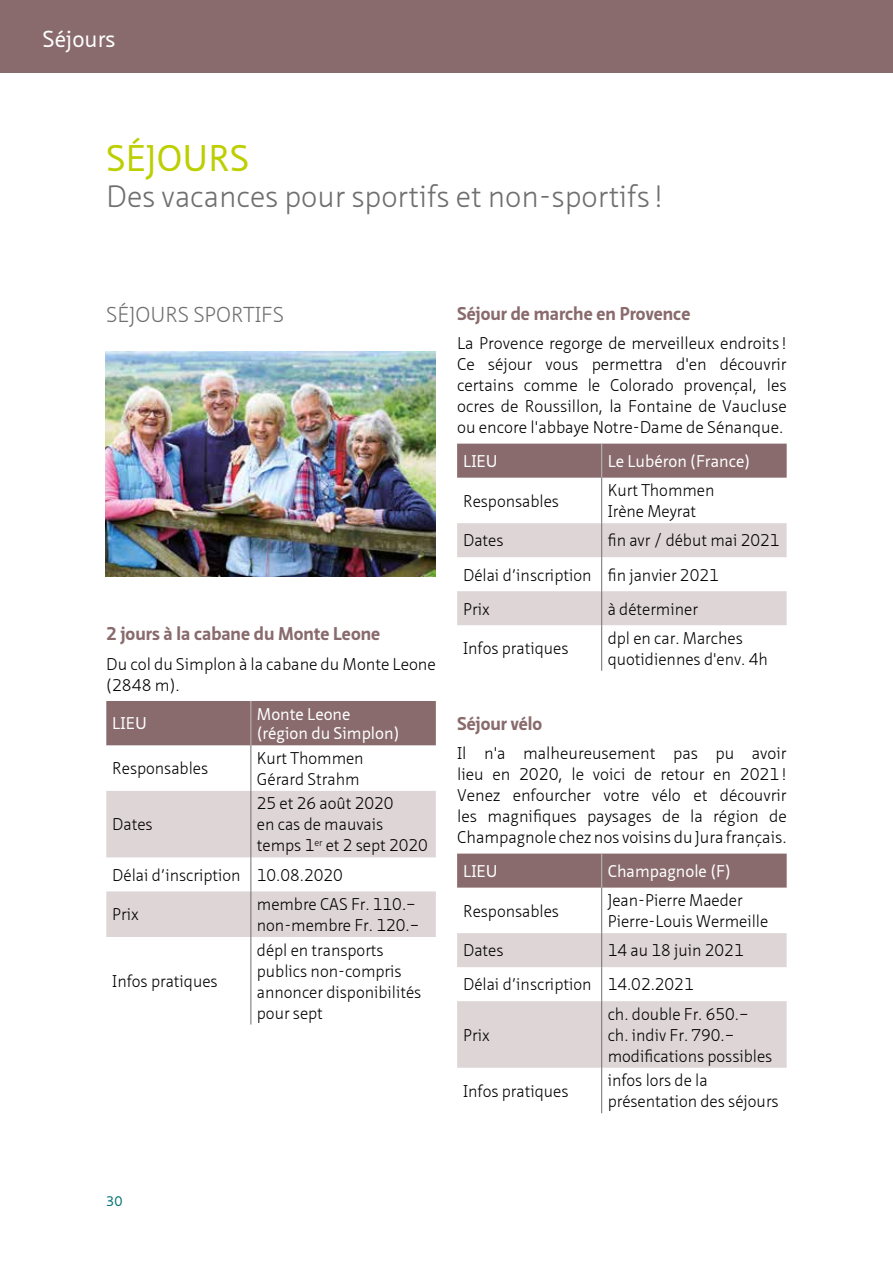
<style>
.page{position:relative;width:893px;height:1263px;background:#fff}
.page>*{position:absolute;margin:0;border:0;box-sizing:border-box;transform-origin:0 0}
.t1{font:36px "Neue Sans Pro";letter-spacing:.005em;color:#bccf00}
.t2{font:300 30px "Neue Sans Pro";color:#706f6f}
.t3{font:22.5px "Neue Sans Pro";letter-spacing:.005em;color:#fff}
.t4{font:300 21px "Neue Sans Pro";color:#706f6f}
.t5{font:700 18px "Neue Sans Pro";color:#896b6d}
.t6{font:300 16.5px/21px "Neue Sans Pro";color:#000}
.t7{font:16.5px/19.8px "Neue Sans Pro";color:#fff}
.t8{font:13.5px "Neue Sans Pro";color:#007270}
</style>
<div class="page">
<div style="left:0;top:0;width:893px;height:72px;background:#896b6d"></div>
<div style="left:106px;top:701px;width:330px;height:44px;background:#896b6d"></div>
<svg style="left:106px;top:791px;width:330px;height:146px;fill:#ded5d6"></svg>
<hr style="left:251px;top:701px;width:1px;height:44px;background:#bcbcbc">
<hr style="left:251px;top:745px;width:1px;height:46px;background:#706f6f">
<hr style="left:251px;top:791px;width:1px;height:66px;background:#706f6f">
<hr style="left:251px;top:857px;width:1px;height:34px;background:#706f6f">
<hr style="left:251px;top:891px;width:1px;height:46px;background:#706f6f">
<hr style="left:251px;top:937px;width:1px;height:87px;background:#706f6f">
<div style="left:457px;top:444px;width:330px;height:34px;background:#896b6d"></div>
<svg style="left:457px;top:523px;width:330px;height:102px"></svg>
<hr style="left:601px;top:444px;width:1px;height:34px;background:#bcbcbc">
<hr style="left:601px;top:478px;width:1px;height:45px;background:#706f6f">
<hr style="left:601px;top:523px;width:1px;height:34px;background:#706f6f">
<hr style="left:601px;top:557px;width:1px;height:34px;background:#706f6f">
<hr style="left:601px;top:591px;width:1px;height:34px;background:#706f6f">
<hr style="left:601px;top:625px;width:1px;height:46px;background:#706f6f">
<div style="left:457px;top:853px;width:330px;height:34px;background:#896b6d"></div>
<svg style="left:457px;top:933px;width:330px;height:135px"></svg>
<hr style="left:601px;top:853px;width:1px;height:34px;background:#bcbcbc">
<hr style="left:601px;top:887px;width:1px;height:46px;background:#706f6f">
<hr style="left:601px;top:933px;width:1px;height:34px;background:#706f6f">
<hr style="left:601px;top:967px;width:1px;height:34px;background:#706f6f">
<hr style="left:601px;top:1001px;width:1px;height:67px;background:#706f6f">
<hr style="left:601px;top:1068px;width:1px;height:45px;background:#706f6f">
<img style="left:106px;top:351px;width:329px;height:225px">
<h3 class="t3" style="left:43px;top:24px;width:75px">Séjours</h3>
<h1 class="t1" style="left:106px;top:135px;width:144px">SÉJOURS</h1>
<h2 class="t2" style="left:106px;top:177px;width:558px">Des vacances pour sportifs et non-sportifs !</h2>
<p class="t4" style="left:106px;top:301px;width:179px">SÉJOURS SPORTIFS</p>
<p class="t5" style="left:106px;top:622px;width:275px">2 jours à la cabane du Monte Leone</p>
<p class="t6" style="left:106px;top:653px;width:331px">Du col du Simplon à la cabane du Monte Leone (2848 m).</p>
<p class="t7" style="left:112px;top:713px;width:36px">LIEU</p>
<p class="t7" style="left:257px;top:703px;width:144px">Monte Leone (région du Simplon)</p>
<p class="t6" style="left:112px;top:758px;width:97px">Responsables</p>
<p class="t6" style="left:257px;top:747px;width:108px">Kurt Thommen<br>Gérard Strahm</p>
<p class="t6" style="left:112px;top:814px;width:42px">Dates</p>
<p class="t6" style="left:257px;top:793px;width:173px">25 et 26 août 2020<br>en cas de mauvais temps 1<sup>er</sup> et 2 sept 2020</p>
<p class="t6" style="left:112px;top:864px;width:232px">Délai d’inscription 10.08.2020</p>
<p class="t6" style="left:112px;top:904px;width:28px">Prix</p>
<p class="t6" style="left:257px;top:893px;width:164px">membre CAS Fr. 110.– non-membre Fr. 120.–</p>
<p class="t6" style="left:112px;top:970px;width:107px">Infos pratiques</p>
<p class="t6" style="left:257px;top:939px;width:166px">dépl en transports publics non-compris annoncer disponibilités pour sept</p>
<p class="t5" style="left:457px;top:302px;width:235px">Séjour de marche en Provence</p>
<p class="t6" style="left:457px;top:333px;width:331px;text-align:justify">La Provence regorge de merveilleux endroits !<br>Ce séjour vous permettra d'en découvrir certains comme le Colorado provençal, les ocres de Roussillon, la Fontaine de Vaucluse ou encore l'abbaye Notre-Dame de Sénanque.</p>
<p class="t7" style="left:463px;top:451px;width:36px">LIEU</p>
<p class="t7" style="left:608px;top:451px;width:144px">Le Lubéron (France)</p>
<p class="t6" style="left:463px;top:490px;width:97px">Responsables</p>
<p class="t6" style="left:608px;top:480px;width:108px">Kurt Thommen<br>Irène Meyrat</p>
<p class="t6" style="left:463px;top:530px;width:42px">Dates</p>
<p class="t6" style="left:463px;top:523px;width:318px;line-height:34px;text-indent:145px">fin avr / début mai 2021<br>Délai d’inscription fin janvier 2021<br>Prix</p>
<p class="t6" style="left:608px;top:598px;width:92px">à déterminer</p>
<p class="t6" style="left:463px;top:638px;width:107px">Infos pratiques</p>
<p class="t6" style="left:608px;top:627px;width:162px">dpl en car. Marches quotidiennes d'env. 4h</p>
<p class="t5" style="left:457px;top:712px;width:87px">Séjour vélo</p>
<p class="t6" style="left:457px;top:743px;width:331px;text-align:justify">Il n'a malheureusement pas pu avoir lieu en 2020, le voici de retour en 2021!<br>Venez enfourcher votre vélo et découvrir les magnifiques paysages de la région de Champagnole chez nos voisins du Jura français.</p>
<p class="t7" style="left:463px;top:861px;width:36px">LIEU</p>
<p class="t7" style="left:608px;top:861px;width:125px">Champagnole (F)</p>
<p class="t6" style="left:463px;top:900px;width:97px">Responsables</p>
<p class="t6" style="left:608px;top:889px;width:162px">Jean-Pierre Maeder<br>Pierre-Louis Wermeille</p>
<p class="t6" style="left:463px;top:940px;width:42px">Dates</p>
<p class="t6" style="left:463px;top:933px;width:282px;line-height:34px;text-indent:145px">14 au 18 juin 2021<br>Délai d’inscription 14.02.2021</p>
<p class="t6" style="left:463px;top:1024px;width:28px">Prix</p>
<p class="t6" style="left:608px;top:1003px;width:166px">ch. double Fr. 650.– ch. indiv Fr. 790.– modifications possibles</p>
<p class="t6" style="left:463px;top:1080px;width:107px">Infos pratiques</p>
<p class="t6" style="left:608px;top:1070px;width:172px">infos lors de la présentation des séjours</p>
<p class="t8" style="left:106px;top:1192px;width:18px">30</p>
</div>
